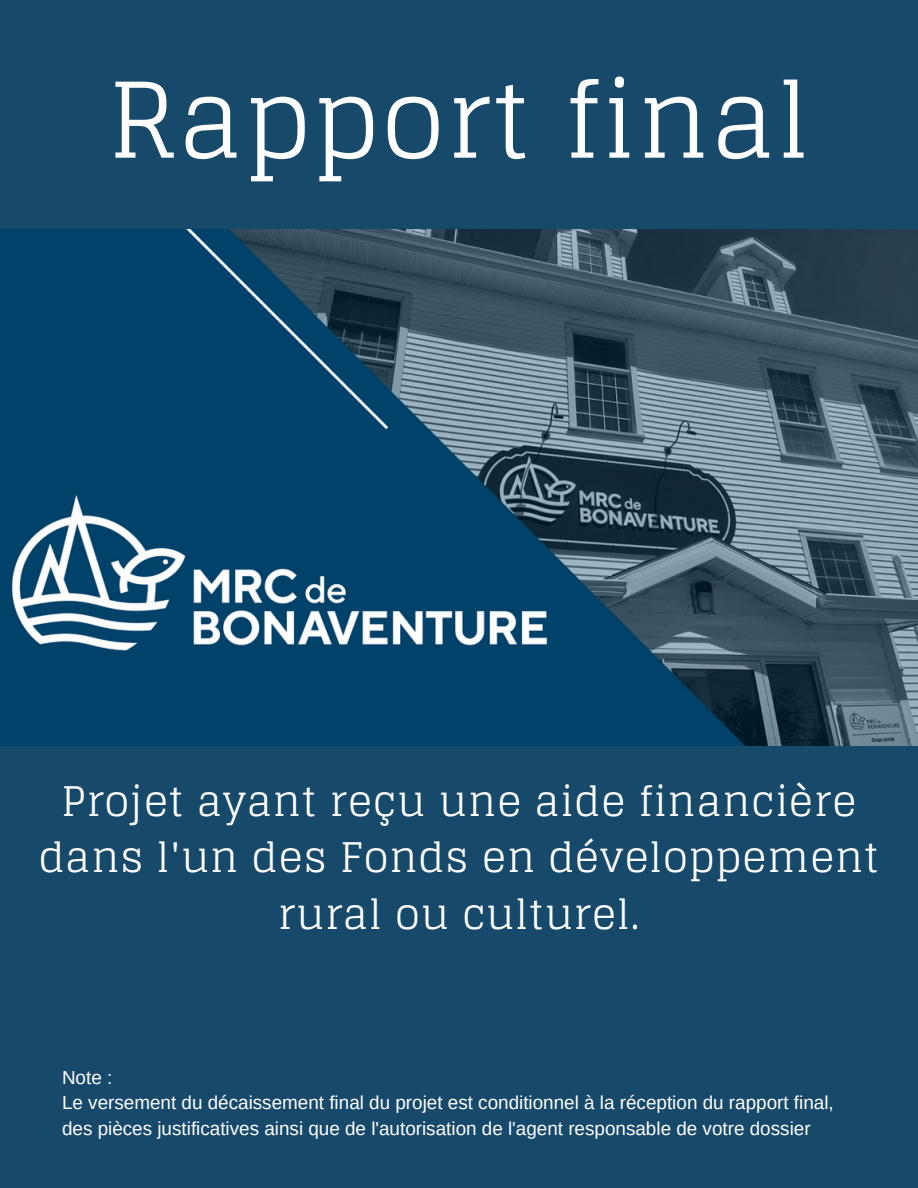
<style>
.page{position:relative;width:918px;height:1188px;background:#17496b}
.page>*{position:absolute;margin:0;border:0;box-sizing:border-box;transform-origin:0 0}
.t1{font:104.25px "Glegoo";letter-spacing:.02em;color:#fff}
.t2{font:40.8px/56.4px "Glegoo";letter-spacing:.02em;color:#fff;text-align:center}
.t3{font:18.9px/25.8px "Arimo";color:#fff}
</style>
<div class="page">
<img style="left:0;top:229px;width:918px;height:517px">
<h1 class="t1" style="left:108px;top:61px;width:703px">Rapport final</h1>
<h2 class="t2" style="left:39px;top:774px;width:842px">Projet ayant reçu une aide financière dans l'un des Fonds en développement rural ou culturel.</h2>
<p class="t3" style="left:62px;top:1064px;width:773px">Note :<br>Le versement du décaissement final du projet est conditionnel à la réception du rapport final, des pièces justificatives ainsi que de l'autorisation de l'agent responsable de votre dossier</p>
</div>
